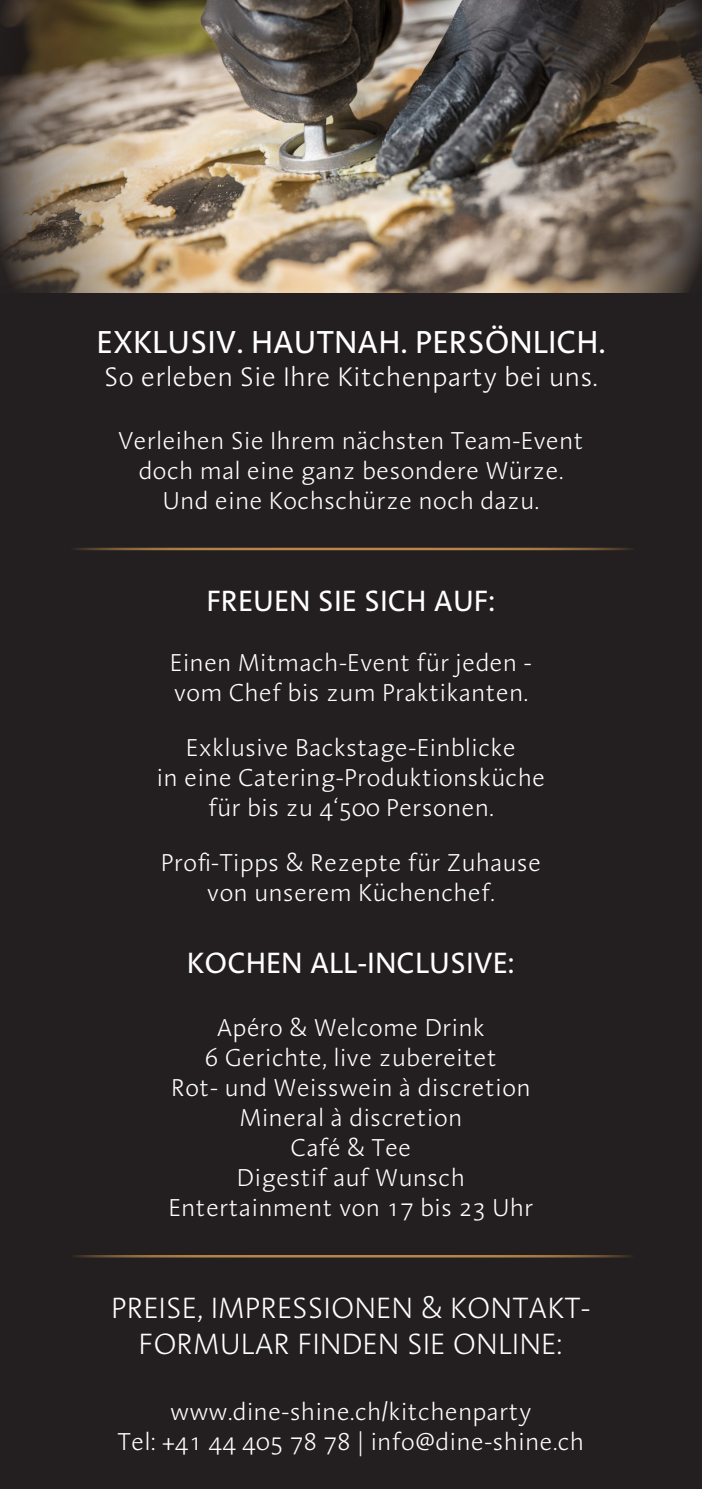
<style>
.page{position:relative;width:702px;height:1489px;background:#fff}
.page>*{position:absolute;margin:0;border:0;box-sizing:border-box;transform-origin:0 0}
.t1{font:32.5px "Aroma LT";color:#fff}
.t2{font:300 30px/36px "Aroma LT";color:#fff;text-align:center}
.t3{font:30px "Aroma LT";color:#fff}
.t4{font:300 27.5px "Aroma LT";color:#fff}
.t5{font:300 25px/30px "Aroma LT";color:#fff;text-align:center}
</style>
<div class="page">
<div style="left:0;top:0;width:702px;height:1488px;background:#231f20"></div>
<hr style="left:71px;top:547px;width:563px;height:3px;background:#b98747">
<hr style="left:70px;top:1254px;width:563px;height:3px;background:#b98747">
<img style="left:0;top:0;width:702px;height:292px">
<h1 class="t1" style="left:97px;top:321px;width:510px">EXKLUSIV. HAUTNAH. PERSÖNLICH.</h1>
<p class="t4" style="left:104px;top:359px;width:495px">So erleben Sie Ihre Kitchenparty bei uns.</p>
<p class="t5" style="left:118px;top:425px;width:467px">Verleihen Sie Ihrem nächsten Team-Event doch mal eine ganz besondere Würze.<br>Und eine Kochschürze noch dazu.</p>
<p class="t3" style="left:206px;top:581px;width:291px">FREUEN SIE SICH AUF:</p>
<p class="t5" style="left:170px;top:646px;width:363px;text-align:left">Einen Mitmach-Event für jeden - vom Chef bis zum Praktikanten.</p>
<p class="t5" style="left:157px;top:731px;width:390px">Exklusive Backstage-Einblicke<br>in eine Catering-Produktionsküche für bis zu 4‘500 Personen.</p>
<p class="t5" style="left:161px;top:846px;width:382px">Profi-Tipps &amp; Rezepte für Zuhause von unserem Küchenchef.</p>
<p class="t3" style="left:187px;top:943px;width:329px">KOCHEN ALL-INCLUSIVE:</p>
<p class="t5" style="left:168px;top:1011px;width:366px">Apéro &amp; Welcome Drink<br>6 Gerichte, live zubereitet<br>Rot- und Weisswein à discretion<br>Mineral à discretion<br>Café &amp; Tee<br>Digestif auf Wunsch<br>Entertainment von 17 bis 23 Uhr</p>
<p class="t2" style="left:111px;top:1289px;width:481px">PREISE, IMPRESSIONEN &amp; KONTAKT-<br>FORMULAR FINDEN SIE ONLINE:</p>
<p class="t5" style="left:118px;top:1395px;width:468px">www.dine-shine.ch/kitchenparty<br>Tel: +41 44 405 78 78 | info@dine-shine.ch</p>
</div>
